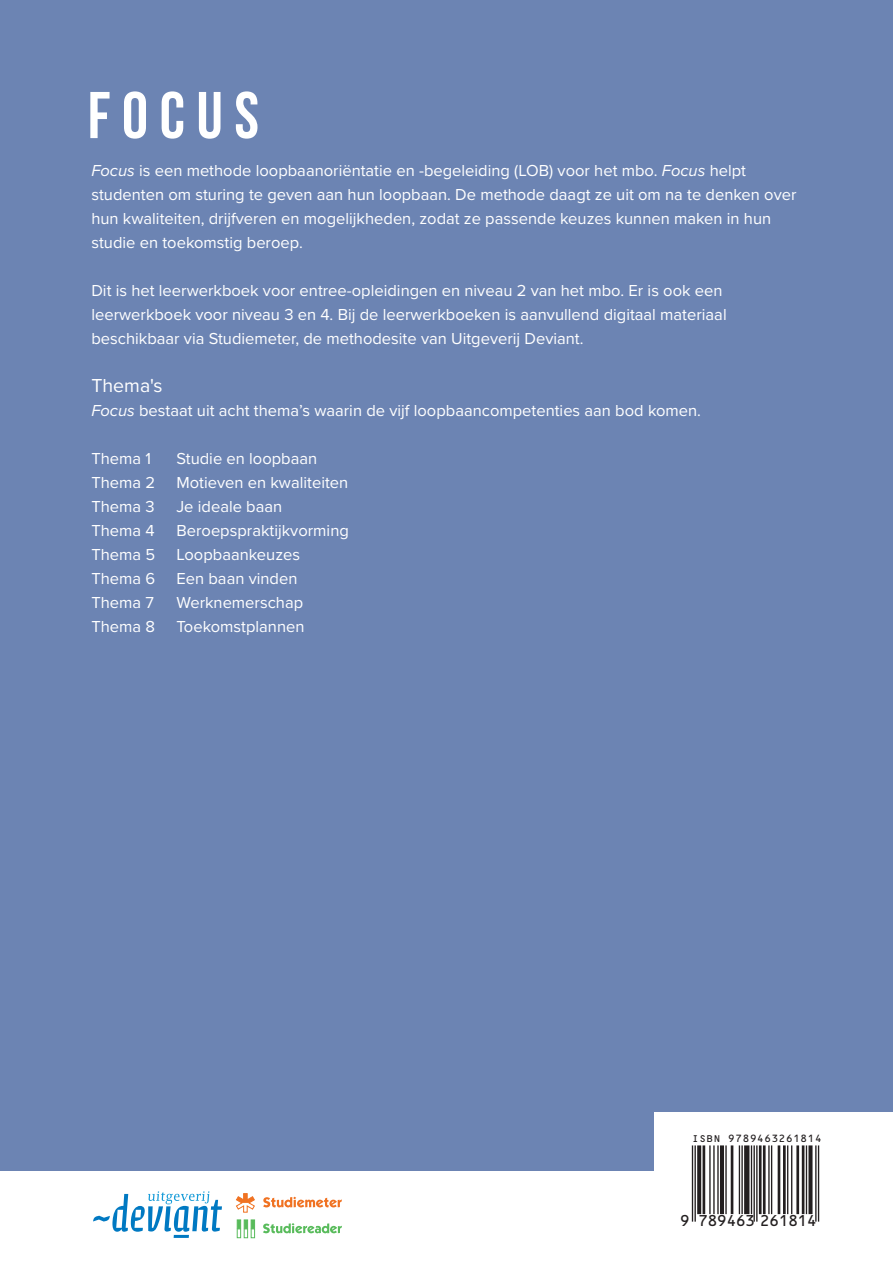
<style>
.page{position:relative;width:893px;height:1263px;background:#fff}
.page>*{position:absolute;margin:0;border:0;box-sizing:border-box;transform-origin:0 0}
.t1{font:19.5px "Proxima Nova";color:#fff}
.t2{font:16.5px/24px "Proxima Nova";color:#fff}
.t3{font:15px "OCRB Std";letter-spacing:-.095em;color:#231f20}
.t4{font:10.05px "OCRB Std";color:#231f20}
.s1{font-style:italic}
</style>
<div class="page">
<div style="left:0;top:0;width:893px;height:1170px;background:#6c84b3"></div>
<div style="left:655px;top:1112px;width:238px;height:151px;background:#fff"></div>
<hr style="left:174px;top:1235px;width:15px;height:3px;background:#0079c2">
<svg style="left:93px;top:1191px;width:129px;height:41px"></svg>
<svg style="left:263px;top:1223px;width:79px;height:10px"></svg>
<svg style="left:251px;top:1229px;width:4px;height:9px"></svg>
<div style="left:251px;top:1219px;width:4px;height:10px;background:#58bb5b;border:1px solid #58bb5b"></div>
<svg style="left:237px;top:1229px;width:4px;height:9px"></svg>
<div style="left:237px;top:1219px;width:4px;height:10px;background:#58bb5b;border:1px solid #58bb5b"></div>
<svg style="left:244px;top:1229px;width:4px;height:9px"></svg>
<div style="left:244px;top:1219px;width:4px;height:10px;background:#58bb5b;border:1px solid #58bb5b"></div>
<svg style="left:237px;top:1228px;width:18px;height:1px"></svg>
<svg style="left:263px;top:1197px;width:79px;height:10px"></svg>
<svg style="left:236px;top:1193px;width:19px;height:20px"></svg>
<svg style="left:90px;top:91px;width:167px;height:48px"></svg>
<hr style="left:692px;top:1145px;width:1px;height:76px;background:#231f20">
<hr style="left:694px;top:1145px;width:2px;height:76px;background:#231f20">
<svg style="left:697px;top:1145px;width:4px;height:69px"></svg>
<hr style="left:702px;top:1145px;width:3px;height:69px;background:#231f20">
<hr style="left:709px;top:1145px;width:2px;height:69px;background:#231f20">
<hr style="left:713px;top:1145px;width:2px;height:69px;background:#231f20">
<hr style="left:717px;top:1145px;width:2px;height:69px;background:#231f20">
<hr style="left:720px;top:1145px;width:4px;height:69px;background:#231f20">
<hr style="left:725px;top:1145px;width:2px;height:69px;background:#231f20">
<hr style="left:731px;top:1145px;width:2px;height:69px;background:#231f20">
<hr style="left:739px;top:1145px;width:1px;height:69px;background:#231f20">
<hr style="left:741px;top:1145px;width:2px;height:69px;background:#231f20">
<div style="left:744px;top:1145px;width:5px;height:69px;background:#231f20"></div>
<hr style="left:751px;top:1145px;width:1px;height:69px;background:#231f20">
<hr style="left:753px;top:1145px;width:2px;height:76px;background:#231f20">
<hr style="left:756px;top:1145px;width:1px;height:76px;background:#231f20">
<hr style="left:759px;top:1145px;width:2px;height:69px;background:#231f20">
<hr style="left:763px;top:1145px;width:3px;height:69px;background:#231f20">
<hr style="left:768px;top:1145px;width:2px;height:69px;background:#231f20">
<hr style="left:771px;top:1145px;width:1px;height:69px;background:#231f20">
<hr style="left:778px;top:1145px;width:2px;height:69px;background:#231f20">
<hr style="left:783px;top:1145px;width:3px;height:69px;background:#231f20">
<hr style="left:787px;top:1145px;width:1px;height:69px;background:#231f20">
<hr style="left:791px;top:1145px;width:1px;height:69px;background:#231f20">
<hr style="left:796px;top:1145px;width:3px;height:69px;background:#231f20">
<hr style="left:802px;top:1145px;width:2px;height:69px;background:#231f20">
<hr style="left:806px;top:1145px;width:1px;height:69px;background:#231f20">
<svg style="left:808px;top:1145px;width:4px;height:69px"></svg>
<hr style="left:815px;top:1145px;width:1px;height:76px;background:#231f20">
<hr style="left:818px;top:1145px;width:1px;height:76px;background:#231f20">
<p class="t2" style="left:91px;top:158px;width:707px"><span class="s1">Focus</span> is een methode loopbaanoriëntatie en -begeleiding (LOB) voor het mbo. <span class="s1">Focus</span> helpt studenten om sturing te geven aan hun loopbaan. De methode daagt ze uit om na te denken over hun kwaliteiten, drijfveren en mogelijkheden, zodat ze passende keuzes kunnen maken in hun studie en toekomstig beroep.</p>
<p class="t2" style="left:91px;top:278px;width:637px">Dit is het leerwerkboek voor entree-opleidingen en niveau 2 van het mbo. Er is ook een leerwerkboek voor niveau 3 en 4. Bij de leerwerkboeken is aanvullend digitaal materiaal beschikbaar via Studiemeter, de methodesite van Uitgeverij Deviant.</p>
<p class="t1" style="left:91px;top:371px;width:73px">Thema's</p>
<p class="t2" style="left:91px;top:398px;width:611px"><span class="s1">Focus</span> bestaat uit acht thema’s waarin de vijf loopbaancompetenties aan bod komen.</p>
<p class="t2" style="left:91px;top:446px;width:61px">Thema 1</p>
<p class="t2" style="left:176px;top:446px;width:142px">Studie en loopbaan</p>
<p class="t2" style="left:91px;top:470px;width:65px">Thema 2</p>
<p class="t2" style="left:176px;top:470px;width:173px">Motieven en kwaliteiten</p>
<p class="t2" style="left:91px;top:494px;width:65px">Thema 3</p>
<p class="t2" style="left:176px;top:494px;width:107px">Je ideale baan</p>
<p class="t2" style="left:91px;top:518px;width:65px">Thema 4</p>
<p class="t2" style="left:176px;top:518px;width:174px">Beroepspraktijkvorming</p>
<p class="t2" style="left:91px;top:542px;width:65px">Thema 5</p>
<p class="t2" style="left:176px;top:542px;width:125px">Loopbaankeuzes</p>
<p class="t2" style="left:91px;top:566px;width:65px">Thema 6</p>
<p class="t2" style="left:176px;top:566px;width:123px">Een baan vinden</p>
<p class="t2" style="left:91px;top:590px;width:64px">Thema 7</p>
<p class="t2" style="left:176px;top:590px;width:128px">Werknemerschap</p>
<p class="t2" style="left:91px;top:614px;width:65px">Thema 8</p>
<p class="t2" style="left:176px;top:614px;width:130px">Toekomstplannen</p>
<p class="t4" style="left:692px;top:1132px;width:132px">ISBN 9789463261814</p>
<p class="t3" style="left:680px;top:1212px;width:139px">9 789463 261814</p>
</div>
